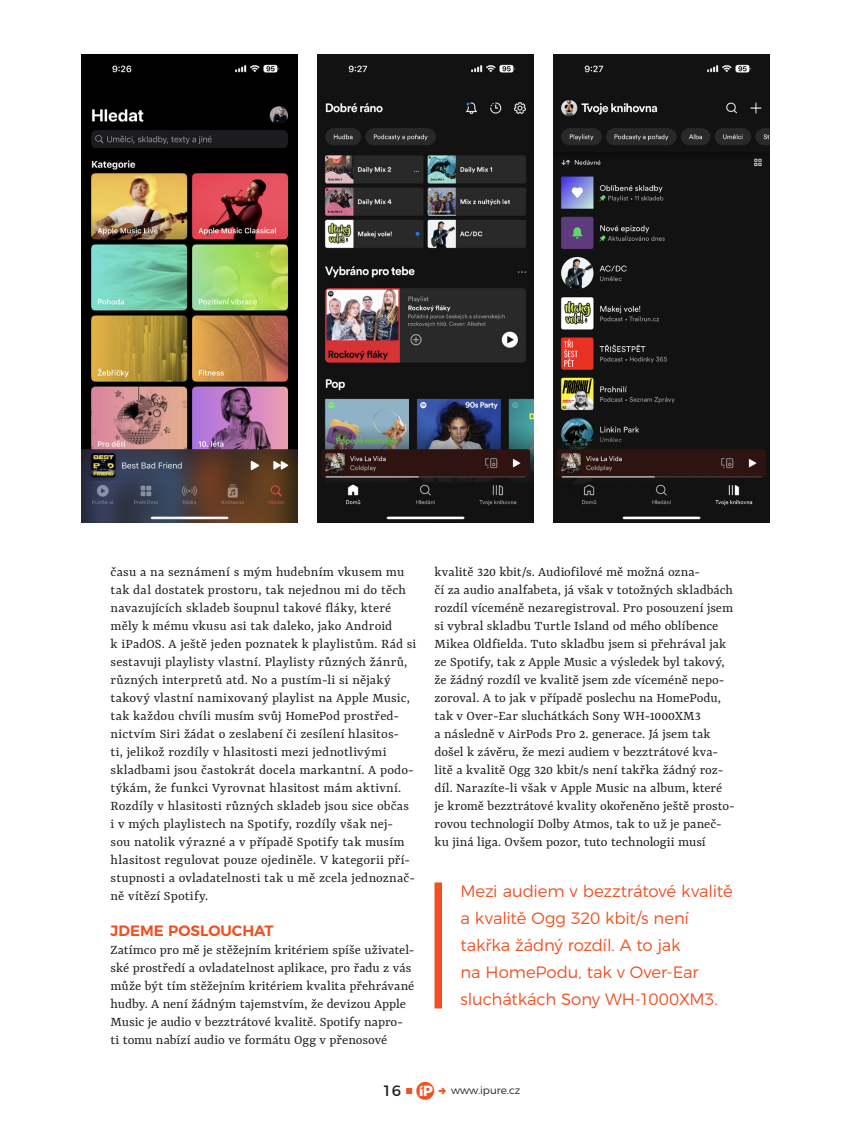
<style>
.page{position:relative;width:851px;height:1127px;background:#fff}
.page>*{position:absolute;margin:0;border:0;box-sizing:border-box;transform-origin:0 0}
.t1{font:300 16.5px/27px "Montserrat";letter-spacing:-.01em;color:#f05022}
.t2{font:600 15px "Montserrat";color:#f05022}
.t3{font:15px "Montserrat";color:#231f20}
.t4{font:14.4px/18px "Yrsa";letter-spacing:.005em;color:#231f20}
.t5{font:300 10.5px "Montserrat";color:#231f20}
.s1{font-family:"i Pure";font-size:25.5px;color:#f05022}
</style>
<div class="page">
<img style="left:82px;top:54px;width:216px;height:468px">
<img style="left:317px;top:54px;width:216px;height:468px">
<img style="left:553px;top:54px;width:216px;height:468px">
<div style="left:434px;top:882px;width:8px;height:126px;background:#f05022"></div>
<svg style="left:406px;top:1088px;width:6px;height:6px"></svg>
<p class="t4" style="left:111px;top:563px;width:307px">času a na seznámení s mým hudebním vkusem mu tak dal dostatek prostoru, tak nejednou mi do těch navazujících skladeb šoupnul takové fláky, které měly k mému vkusu asi tak daleko, jako Android<br>k iPadOS. A ještě jeden poznatek k playlistům. Rád si sestavuji playlisty vlastní. Playlisty různých žánrů, různých interpretů atd. No a pustím‑li si nějaký takový vlastní namixovaný playlist na Apple Music, tak každou chvíli musím svůj HomePod prostřed&shy;nictvím Siri žádat o zeslabení či zesílení hlasitos-<br>ti, jelikož rozdíly v hlasitosti mezi jednotlivými skladbami jsou častokrát docela markantní. A podo&shy;týkám, že funkci Vyrovnat hlasitost mám aktivní.<br>Rozdíly v hlasitosti různých skladeb jsou sice občas i v mých playlistech na Spotify, rozdíly však nej&shy;sou natolik výrazné a v případě Spotify tak musím hlasitost regulovat pouze ojediněle. V kategorii pří&shy;stupnosti a ovladatelnosti tak u mě zcela jednoznač&shy;ně vítězí Spotify.</p>
<p class="t2" style="left:111px;top:918px;width:164px">JDEME POSLOUCHAT</p>
<p class="t4" style="left:111px;top:941px;width:305px">Zatímco pro mě je stěžejním kritériem spíše uživatel&shy;ské prostředí a ovladatelnost aplikace, pro řadu z vás může být tím stěžejním kritériem kvalita přehrávané hudby. A není žádným tajemstvím, že devizou Apple Music je audio v bezztrátové kvalitě. Spotify napro&shy;ti tomu nabízí audio ve formátu Ogg v přenosové</p>
<p class="t4" style="left:434px;top:563px;width:302px">kvalitě 320 kbit/s. Audiofilové mě možná ozna-<br>čí za audio analfabeta, já však v totožných skladbách rozdíl víceméně nezaregistroval. Pro posouzení jsem si vybral skladbu Turtle Island od mého oblíbence Mikea Oldfielda. Tuto skladbu jsem si přehrával jak ze Spotify, tak z Apple Music a výsledek byl takový, že žádný rozdíl ve kvalitě jsem zde víceméně nepo&shy;zoroval. A to jak v případě poslechu na HomePodu, tak v Over‑Ear sluchátkách Sony WH‑1000XM3<br>a následně v AirPods Pro 2. generace. Já jsem tak došel k závěru, že mezi audiem v bezztrátové kva&shy;litě a kvalitě Ogg 320 kbit/s není takřka žádný roz&shy;díl. Narazíte‑li však v Apple Music na album, které je kromě bezztrátové kvality okořeněno ještě prosto&shy;rovou technologií Dolby Atmos, tak to už je paneč&shy;ku jiná liga. Ovšem pozor, tuto technologii musí</p>
<p class="t1" style="left:460px;top:876px;width:274px">Mezi audiem v bezztrátové kvalitě a kvalitě Ogg 320 kbit/s není takřka žádný rozdíl. A to jak<br>na HomePodu, tak v Over‑Ear sluchátkách Sony WH‑1000XM3.</p>
<p class="t3" style="left:382px;top:1079px;width:53px">16 <span class="s1">C</span></p>
<p class="t5" style="left:451px;top:1082px;width:71px">www.ipure.cz</p>
</div>
